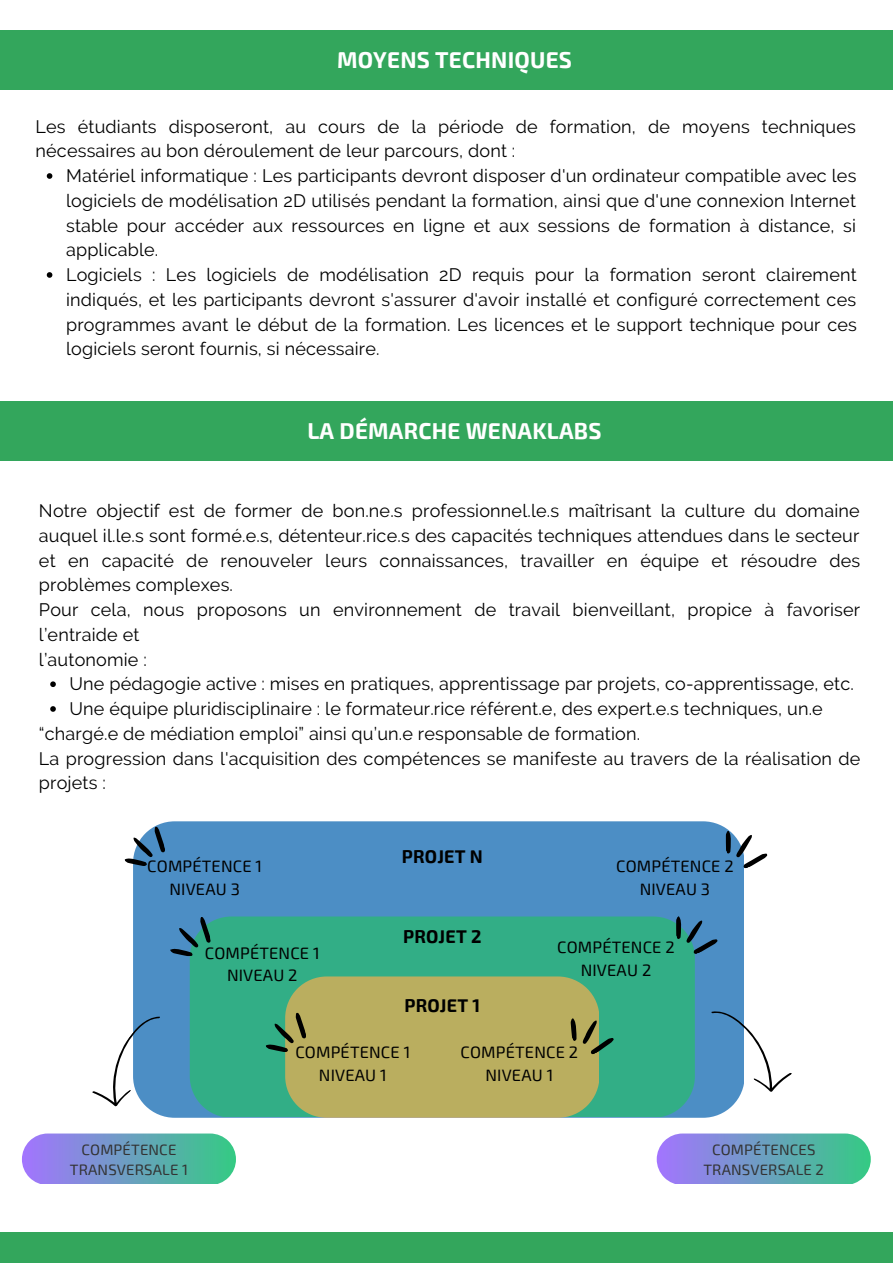
<style>
.page{position:relative;width:893px;height:1264px;background:#fff}
.page>*{position:absolute;margin:0;border:0;box-sizing:border-box;transform-origin:0 0}
.t1{font:700 22.5px "Exo 2";letter-spacing:.01em;color:#fff}
.t2{font:18px/24.8px "Raleway";letter-spacing:.01em;color:#000}
.t3{font:700 18px "Exo 2";letter-spacing:.01em;color:#000}
.t4{font:16.5px/22.5px "Exo 2";letter-spacing:.01em;color:#000;text-align:center}
.t5{font:15px/20.2px "Exo 2";letter-spacing:.01em;color:#000;text-align:center}
</style>
<div class="page">
<div style="left:0;top:1231px;width:892px;height:31px;background:#33a65c"></div>
<div style="left:0;top:30px;width:892px;height:60px;background:#33a65c"></div>
<div style="left:0;top:401px;width:892px;height:60px;background:#33a65c"></div>
<div style="left:133px;top:821px;width:611px;height:296px;background:#4c8ec5"></div>
<div style="left:190px;top:916px;width:504px;height:201px;background:#32ae86"></div>
<svg style="left:262px;top:976px;width:354px;height:141px"></svg>
<svg style="left:167px;top:916px;width:45px;height:42px"></svg>
<svg style="left:670px;top:906px;width:49px;height:52px"></svg>
<svg style="left:124px;top:825px;width:43px;height:43px"></svg>
<svg style="left:720px;top:821px;width:48px;height:51px"></svg>
<svg style="left:696px;top:1002px;width:96px;height:94px"></svg>
<svg style="left:92px;top:1008px;width:86px;height:102px"></svg>
<svg style="left:22px;top:1133px;width:213px;height:50px"></svg>
<svg style="left:656px;top:1133px;width:214px;height:50px"></svg>
<svg style="left:47px;top:173px;width:5px;height:6px"></svg>
<svg style="left:47px;top:272px;width:5px;height:6px"></svg>
<svg style="left:50px;top:681px;width:6px;height:6px"></svg>
<svg style="left:50px;top:706px;width:6px;height:5px"></svg>
<p class="t1" style="left:337px;top:45px;width:236px">MOYENS TECHNIQUES</p>
<p class="t2" style="left:36px;top:114px;width:821px">Les étudiants disposeront, au cours de la période de formation, de moyens techniques nécessaires au bon déroulement de leur parcours, dont :</p>
<p class="t2" style="left:66px;top:163px;width:792px">Matériel informatique : Les participants devront disposer d'un ordinateur compatible avec les logiciels de modélisation 2D utilisés pendant la formation, ainsi que d'une connexion Internet stable pour accéder aux ressources en ligne et aux sessions de formation à distance, si applicable.<br>Logiciels : Les logiciels de modélisation 2D requis pour la formation seront clairement indiqués, et les participants devront s'assurer d'avoir installé et configuré correctement ces programmes avant le début de la formation. Les licences et le support technique pour ces logiciels seront fournis, si nécessaire.</p>
<p class="t1" style="left:307px;top:416px;width:295px">LA DÉMARCHE WENAKLABS</p>
<p class="t2" style="left:39px;top:498px;width:822px">Notre objectif est de former de bon.ne.s professionnel.le.s maîtrisant la culture du domaine auquel il.le.s sont formé.e.s, détenteur.rice.s des capacités techniques attendues dans le secteur et en capacité de renouveler leurs connaissances, travailler en équipe et résoudre des problèmes complexes.<br>Pour cela, nous proposons un environnement de travail bienveillant, propice à favoriser l’entraide et<br>l’autonomie :</p>
<p class="t2" style="left:70px;top:671px;width:785px">Une pédagogie active : mises en pratiques, apprentissage par projets, co-apprentissage, etc.<br>Une équipe pluridisciplinaire : le formateur.rice référent.e, des expert.e.s techniques, un.e</p>
<p class="t2" style="left:39px;top:721px;width:822px">“chargé.e de médiation emploi” ainsi qu’un.e responsable de formation.<br>La progression dans l'acquisition des compétences se manifeste au travers de la réalisation de projets :</p>
<p class="t3" style="left:402px;top:845px;width:82px">PROJET N</p>
<p class="t4" style="left:147px;top:854px;width:116px">COMPÉTENCE 1<br>NIVEAU 3</p>
<p class="t4" style="left:616px;top:854px;width:119px">COMPÉTENCE 2<br>NIVEAU 3</p>
<p class="t4" style="left:205px;top:940px;width:116px">COMPÉTENCE 1<br>NIVEAU 2</p>
<p class="t3" style="left:403px;top:924px;width:80px">PROJET 2</p>
<p class="t3" style="left:404px;top:994px;width:77px">PROJET 1</p>
<p class="t4" style="left:557px;top:935px;width:119px">COMPÉTENCE 2<br>NIVEAU 2</p>
<p class="t5" style="left:70px;top:1138px;width:120px">COMPÉTENCE<br>TRANSVERSALE 1</p>
<p class="t4" style="left:295px;top:1040px;width:116px">COMPÉTENCE 1<br>NIVEAU 1</p>
<p class="t4" style="left:460px;top:1040px;width:119px">COMPÉTENCE 2<br>NIVEAU 1</p>
<p class="t5" style="left:703px;top:1138px;width:122px">COMPÉTENCES<br>TRANSVERSALE 2</p>
</div>
